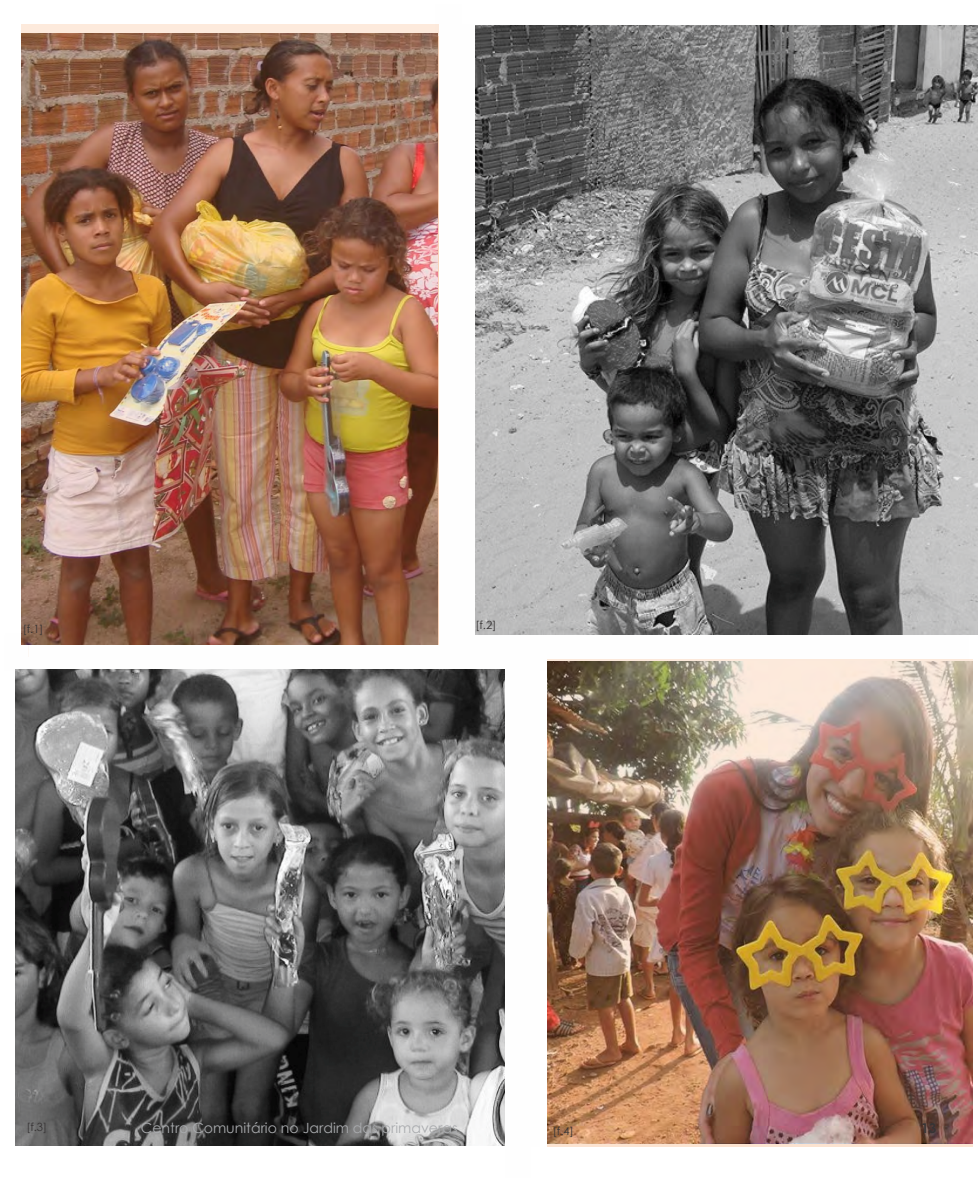
<style>
.page{position:relative;width:978px;height:1178px;background:#fff}
.page>*{position:absolute;margin:0;border:0;box-sizing:border-box;transform-origin:0 0}
.t1{font:14.1px "Century Gothic";color:#a9abae}
.t2{font:13.5px "Century Gothic";color:#a9abae}
.t3{font:700 13.5px "Century Gothic";color:#373435}
.t4{font:11.25px "Century Gothic";color:#373435}
</style>
<div class="page">
<img style="left:475px;top:25px;width:503px;height:609px">
<img style="left:16px;top:670px;width:488px;height:475px">
<div style="left:22px;top:24px;width:417px;height:621px;background:#f58634;opacity:.17"></div>
<div style="left:547px;top:659px;width:426px;height:483px;background:#f58634;opacity:.17"></div>
<p class="t4" style="left:23px;top:625px;width:22px">[f.1]</p>
<p class="t4" style="left:475px;top:621px;width:22px">[f.2]</p>
<p class="t4" style="left:26px;top:1122px;width:22px">[f.3]</p>
<p class="t1" style="left:141px;top:1122px;width:318px">Centro Comunitário no Jardim das primaveras</p>
<p class="t4" style="left:553px;top:1127px;width:22px">[f.4]</p>
<p class="t3" style="left:921px;top:1123px;width:17px">13</p>
<p class="t2" style="left:124px;top:1123px;width:313px">Cccp -Centro comunitário para crianças e pais</p>
<p class="t3" style="left:916px;top:1123px;width:17px">07</p>
</div>
